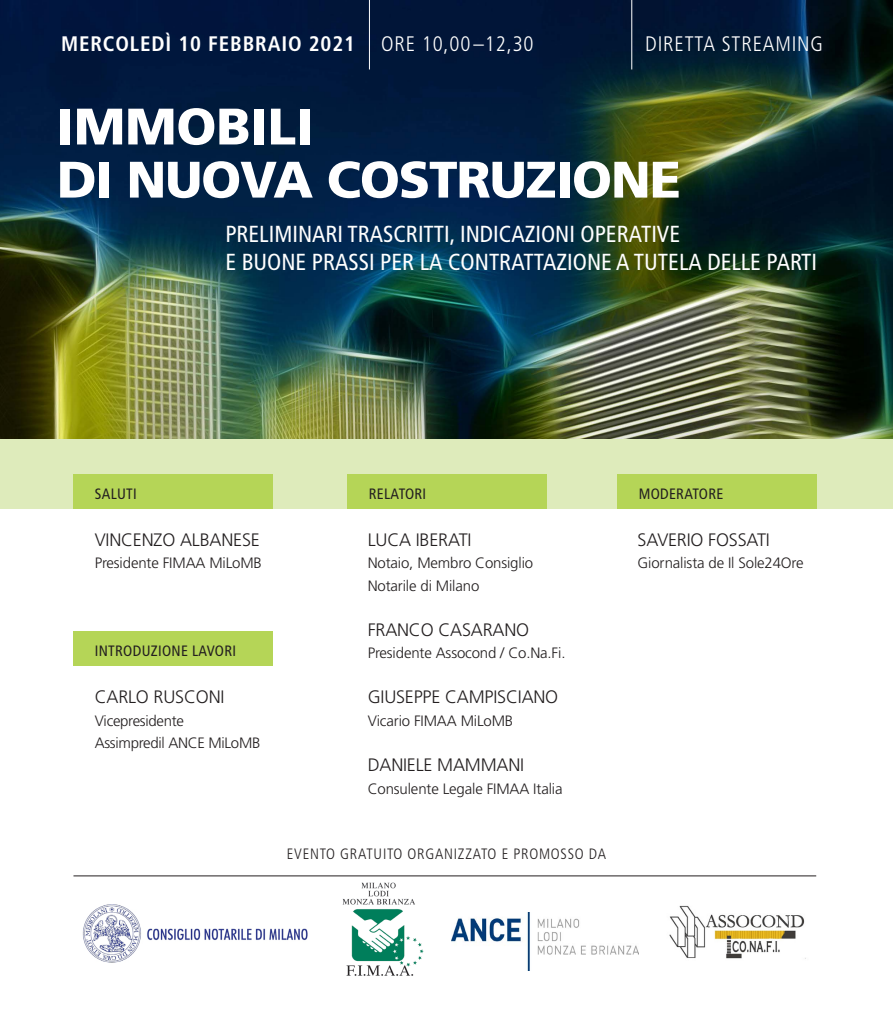
<style>
.page{position:relative;width:893px;height:1021px;background:#fff}
.page>*{position:absolute;margin:0;border:0;box-sizing:border-box;transform-origin:0 0}
.t1{font:900 51.3px/53.1px "Frutiger";letter-spacing:-.02em;color:#fff}
.t2{font:condensed 23.25px/27.9px "Frutiger";color:#fff}
.t3{font:700 condensed 21px "Frutiger";letter-spacing:.04em;color:#fff}
.t4{font:300 condensed 21px "Frutiger";letter-spacing:.04em;color:#fff}
.t5{font:300 18px "Frutiger";letter-spacing:-.01em;color:#231f20}
.t6{font:300 15px/22.5px "Frutiger";letter-spacing:-.01em;color:#231f20}
.t7{font:condensed 15px "Frutiger";letter-spacing:.02em;color:#231f20}
.t8{font:300 condensed 15px "Frutiger";letter-spacing:.05em;color:#231f20}
.s1{font-weight:300}
</style>
<div class="page">
<img style="left:0;top:0;width:893px;height:439px">
<img style="left:82px;top:904px;width:226px;height:59px">
<img style="left:332px;top:876px;width:93px;height:100px">
<img style="left:451px;top:912px;width:187px;height:58px">
<img style="left:669px;top:905px;width:137px;height:54px">
<hr style="left:369px;top:0;width:1px;height:69px;background:#fff">
<hr style="left:631px;top:0;width:1px;height:69px;background:#fff">
<hr style="left:73px;top:875px;width:743px;height:1px;background:#231f20">
<div style="left:0;top:439px;width:893px;height:70px;background:#deebbb"></div>
<div style="left:73px;top:474px;width:200px;height:35px;background:#b5d557"></div>
<div style="left:73px;top:631px;width:200px;height:35px;background:#b5d557"></div>
<div style="left:347px;top:474px;width:200px;height:35px;background:#b5d557"></div>
<div style="left:617px;top:474px;width:200px;height:35px;background:#b5d557"></div>
<h3 class="t3" style="left:61px;top:31px;width:474px">MERCOLEDÌ 10 FEBBRAIO 2021 <span class="s1">ORE 10,00 –12,30</span></h3>
<h3 class="t4" style="left:645px;top:32px;width:179px">DIRETTA STREAMING</h3>
<h1 class="t1" style="left:57px;top:99px;width:626px">IMMOBILI<br>DI NUOVA COSTRUZIONE</h1>
<h2 class="t2" style="left:225px;top:220px;width:593px">PRELIMINARI TRASCRITTI, INDICAZIONI OPERATIVE<br>E BUONE PRASSI PER LA CONTRATTAZIONE A TUTELA DELLE PARTI</h2>
<p class="t7" style="left:95px;top:485px;width:44px">SALUTI</p>
<p class="t5" style="left:95px;top:529px;width:167px">VINCENZO ALBANESE</p>
<p class="t6" style="left:95px;top:552px;width:169px">Presidente FIMAA MiLoMB</p>
<p class="t7" style="left:95px;top:641px;width:143px">INTRODUZIONE LAVORI</p>
<p class="t5" style="left:95px;top:687px;width:131px">CARLO RUSCONI</p>
<p class="t6" style="left:95px;top:709px;width:167px">Vicepresidente<br>Assimpredil ANCE MiLoMB</p>
<p class="t7" style="left:369px;top:485px;width:59px">RELATORI</p>
<p class="t7" style="left:639px;top:485px;width:86px">MODERATORE</p>
<p class="t5" style="left:368px;top:529px;width:105px">LUCA IBERATI</p>
<p class="t6" style="left:368px;top:552px;width:167px">Notaio, Membro Consiglio<br>Notarile di Milano</p>
<p class="t5" style="left:368px;top:619px;width:163px">FRANCO CASARANO</p>
<p class="t6" style="left:368px;top:642px;width:199px">Presidente Assocond / Co.Na.Fi.</p>
<p class="t5" style="left:368px;top:687px;width:192px">GIUSEPPE CAMPISCIANO</p>
<p class="t6" style="left:368px;top:709px;width:147px">Vicario FIMAA MiLoMB</p>
<p class="t5" style="left:368px;top:754px;width:158px">DANIELE MAMMANI</p>
<p class="t6" style="left:368px;top:777px;width:196px">Consulente Legale FIMAA Italia</p>
<p class="t8" style="left:287px;top:845px;width:321px">EVENTO GRATUITO ORGANIZZATO E PROMOSSO DA</p>
<p class="t5" style="left:638px;top:529px;width:134px">SAVERIO FOSSATI</p>
<p class="t6" style="left:638px;top:552px;width:168px">Giornalista de Il Sole24Ore</p>
</div>
